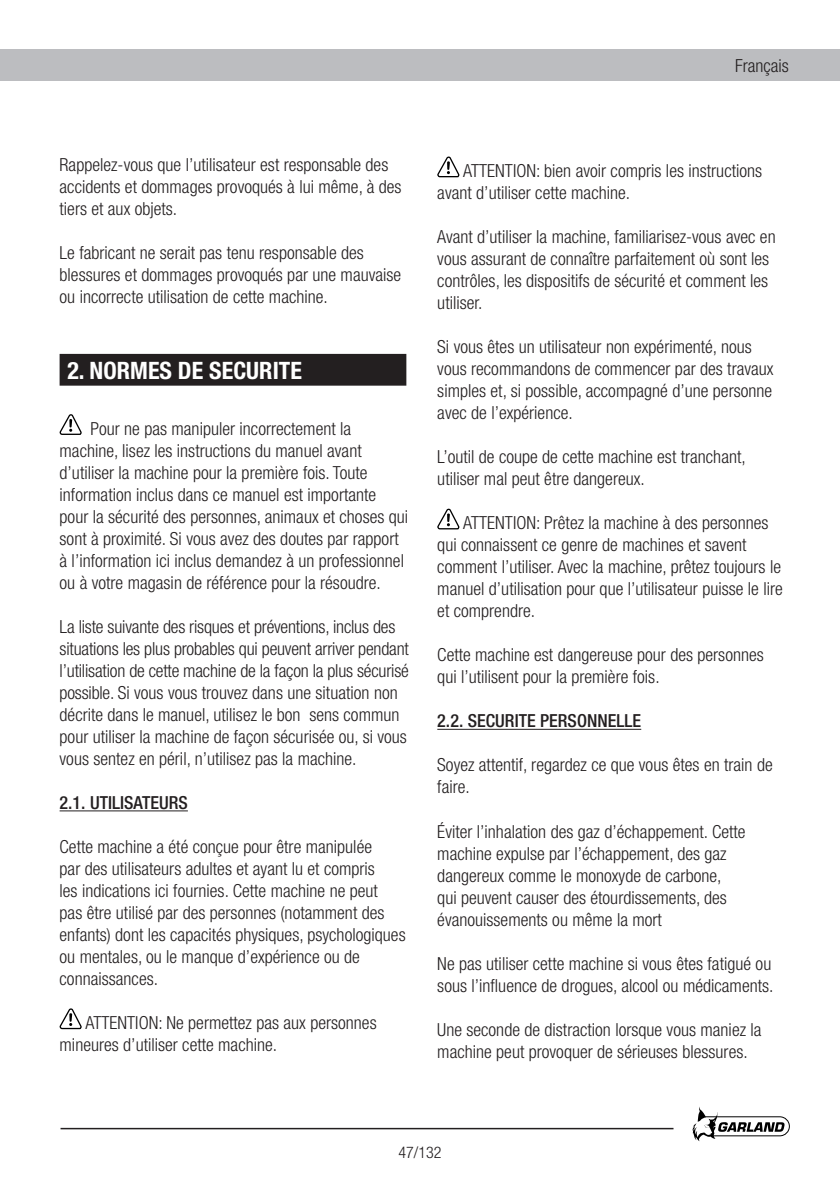
<style>
.page{position:relative;width:840px;height:1191px;background:#fff}
.page>*{position:absolute;margin:0;border:0;box-sizing:border-box;transform-origin:0 0}
.t1{font:700 condensed 24px "Helvetica Neue";color:#fff}
.t2{font:300 condensed 18px/22px "Helvetica Neue";color:#231f20}
.t3{font:500 condensed 18px "Helvetica Neue";color:#231f20}
.t4{font:300 condensed 16px "Helvetica Neue";color:#231f20}
</style>
<div class="page">
<div style="left:0;top:50px;width:839px;height:31px;background:#bcbdc0"></div>
<svg style="left:692px;top:1107px;width:97px;height:34px"></svg>
<hr style="left:60px;top:1127px;width:613px;height:2px;background:#231f20">
<hr style="left:60px;top:810px;width:128px;height:1px;background:#231f20">
<svg style="left:59px;top:414px;width:23px;height:21px"></svg>
<svg style="left:59px;top:1008px;width:23px;height:21px"></svg>
<hr style="left:437px;top:729px;width:204px;height:1px;background:#231f20">
<svg style="left:437px;top:157px;width:23px;height:21px"></svg>
<svg style="left:437px;top:509px;width:23px;height:21px"></svg>
<div style="left:61px;top:355px;width:344px;height:30px;background:#231f20"></div>
<div style="left:60px;top:354px;width:346px;height:32px;border:2px solid #231f20"></div>
<p class="t2" style="left:734px;top:55px;width:55px">Français</p>
<p class="t2" style="left:60px;top:153px;width:343px">Rappelez-vous que l’utilisateur est responsable des accidents et dommages provoqués à lui même, à des tiers et aux objets.</p>
<p class="t2" style="left:60px;top:241px;width:343px">Le fabricant ne serait pas tenu responsable des blessures et dommages provoqués par une mauvaise ou incorrecte utilisation de cette machine.</p>
<h1 class="t1" style="left:67px;top:356px;width:236px">2. NORMES DE SECURITE</h1>
<p class="t2" style="left:60px;top:417px;width:350px;text-indent:31px">Pour ne pas manipuler incorrectement la machine, lisez les instructions du manuel avant d’utiliser la machine pour la première fois. Toute information inclus dans ce manuel est importante pour la sécurité des personnes, animaux et choses qui sont à proximité. Si vous avez des doutes par rapport à l’information ici inclus demandez à un professionnel ou à votre magasin de référence pour la résoudre.</p>
<p class="t2" style="left:60px;top:615px;width:350px">La liste suivante des risques et préventions, inclus des situations les plus probables qui peuvent arriver pendant l’utilisation de cette machine de la façon la plus sécurisé possible. Si vous vous trouvez dans une situation non décrite dans le manuel, utilisez le bon sens commun pour utiliser la machine de façon sécurisée ou, si vous vous sentez en péril, n’utilisez pas la machine.</p>
<p class="t3" style="left:60px;top:792px;width:130px">2.1. UTILISATEURS</p>
<p class="t2" style="left:60px;top:835px;width:347px">Cette machine a été conçue pour être manipulée<br>par des utilisateurs adultes et ayant lu et compris<br>les indications ici fournies. Cette machine ne peut<br>pas être utilisé par des personnes (notamment des enfants) dont les capacités physiques, psychologiques ou mentales, ou le manque d’expérience ou de connaissances.</p>
<p class="t2" style="left:60px;top:1011px;width:318px;text-indent:26px">ATTENTION: Ne permettez pas aux personnes mineures d’utiliser cette machine.</p>
<p class="t2" style="left:437px;top:160px;width:326px;text-indent:26px">ATTENTION: bien avoir compris les instructions avant d’utiliser cette machine.</p>
<p class="t2" style="left:437px;top:226px;width:340px">Avant d’utiliser la machine, familiarisez-vous avec en vous assurant de connaître parfaitement où sont les contrôles, les dispositifs de sécurité et comment les utiliser.</p>
<p class="t2" style="left:437px;top:336px;width:337px">Si vous êtes un utilisateur non expérimenté, nous vous recommandons de commencer par des travaux simples et, si possible, accompagné d’une personne avec de l’expérience.</p>
<p class="t2" style="left:437px;top:446px;width:310px">L’outil de coupe de cette machine est tranchant, utiliser mal peut être dangereux.</p>
<p class="t2" style="left:437px;top:512px;width:347px;text-indent:26px">ATTENTION: Prêtez la machine à des personnes qui connaissent ce genre de machines et savent comment l’utiliser. Avec la machine, prêtez toujours le manuel d’utilisation pour que l’utilisateur puisse le lire et comprendre.</p>
<p class="t2" style="left:437px;top:644px;width:328px">Cette machine est dangereuse pour des personnes qui l’utilisent pour la première fois.</p>
<p class="t3" style="left:437px;top:710px;width:205px">2.2. SECURITE PERSONNELLE</p>
<p class="t2" style="left:437px;top:754px;width:337px">Soyez attentif, regardez ce que vous êtes en train de faire.</p>
<p class="t2" style="left:437px;top:820px;width:309px">Éviter l’inhalation des gaz d’échappement. Cette machine expulse par l’échappement, des gaz dangereux comme le monoxyde de carbone,<br>qui peuvent causer des étourdissements, des évanouissements ou même la mort</p>
<p class="t2" style="left:437px;top:952px;width:337px">Ne pas utiliser cette machine si vous êtes fatigué ou sous l’influence de drogues, alcool ou médicaments.</p>
<p class="t2" style="left:437px;top:1018px;width:325px">Une seconde de distraction lorsque vous maniez la machine peut provoquer de sérieuses blessures.</p>
<p class="t4" style="left:398px;top:1143px;width:45px">47/132</p>
</div>
